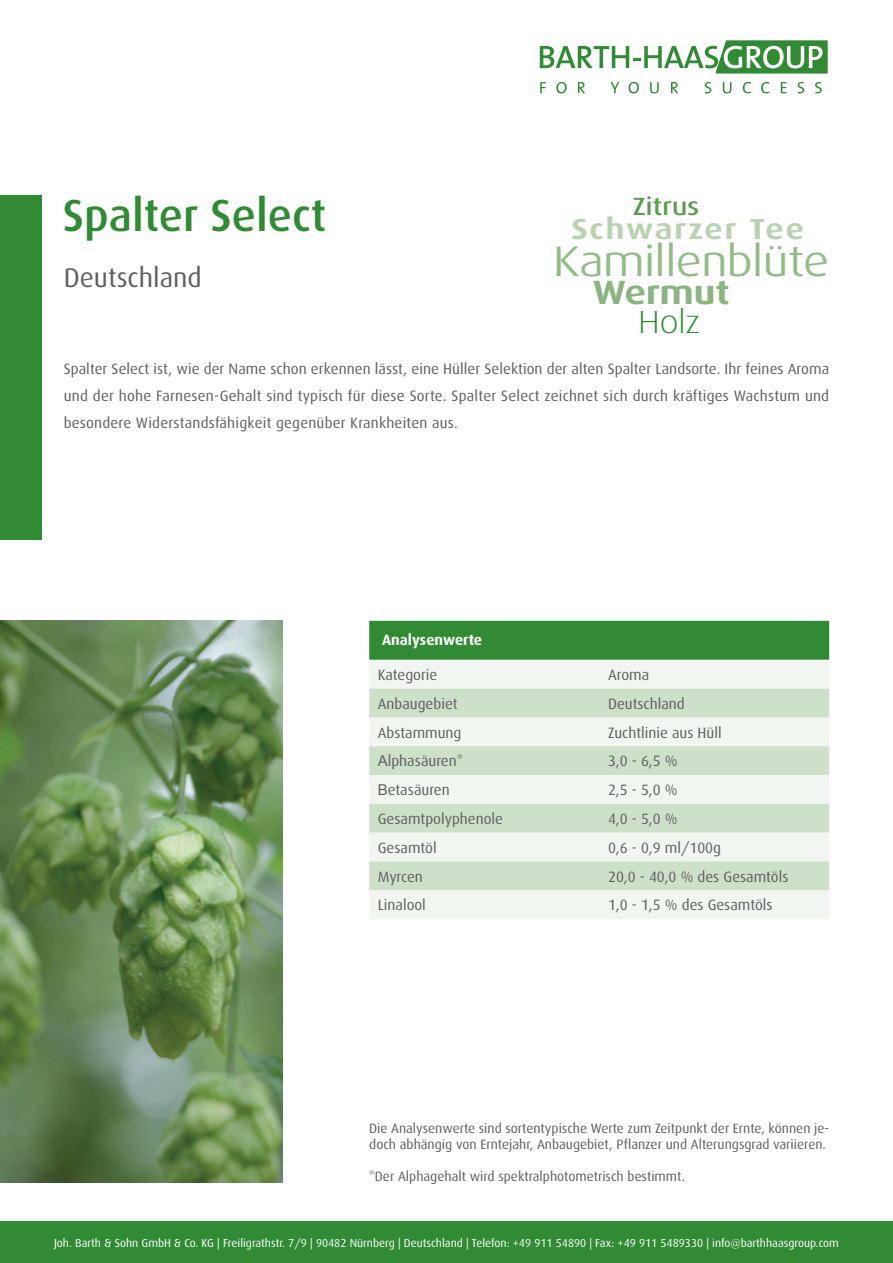
<style>
.page{position:relative;width:893px;height:1263px;background:#fff}
.page>*{position:absolute;margin:0;border:0;box-sizing:border-box;transform-origin:0 0}
.t1{font:500 45px "Dax";color:#318b34}
.t2{font:42.75px "Dax Wide";color:#93bb88}
.t3{font:700 33.75px "Dax Wide";color:#8ab57f}
.t4{font:300 31.95px "Dax Wide";color:#318b34}
.t5{font:700 28.8px "Dax Wide";letter-spacing:.07em;color:#bad2b2}
.t6{font:27px "Dax";color:#5f5f62}
.t7{font:500 24.9px "Dax Wide";color:#5d9d51}
.t8{font:15px/27px "Dax";color:#5f5f62;text-align:justify}
.t9{font:700 15px "Dax";color:#fff}
.t10{font:13.5px/16.2px "Dax";color:#5f5f62}
.t11{font:11.55px "Dax";color:#fff}
.s1{font-family:"Arial"}
</style>
<div class="page">
<div style="left:369px;top:621px;width:460px;height:39px;background:#318b34"></div>
<div style="left:369px;top:660px;width:460px;height:259px;background:#f1f6f0"></div>
<svg style="left:369px;top:689px;width:460px;height:201px;fill:#cfe0ca"></svg>
<img style="left:0;top:621px;width:283px;height:561px">
<div style="left:0;top:195px;width:41px;height:344px;background:#318b34"></div>
<div style="left:0;top:1221px;width:893px;height:42px;background:#318b34"></div>
<svg style="left:540px;top:82px;width:6px;height:11px"></svg>
<svg style="left:556px;top:82px;width:11px;height:11px"></svg>
<svg style="left:578px;top:82px;width:7px;height:11px"></svg>
<svg style="left:611px;top:82px;width:8px;height:11px"></svg>
<svg style="left:628px;top:82px;width:11px;height:11px"></svg>
<svg style="left:650px;top:82px;width:9px;height:11px"></svg>
<svg style="left:671px;top:82px;width:7px;height:11px"></svg>
<svg style="left:705px;top:82px;width:6px;height:11px"></svg>
<svg style="left:723px;top:82px;width:8px;height:11px"></svg>
<svg style="left:743px;top:82px;width:8px;height:11px"></svg>
<svg style="left:761px;top:82px;width:8px;height:11px"></svg>
<svg style="left:781px;top:82px;width:5px;height:11px"></svg>
<svg style="left:798px;top:82px;width:6px;height:11px"></svg>
<svg style="left:815px;top:82px;width:7px;height:11px"></svg>
<svg style="left:540px;top:40px;width:287px;height:33px"></svg>
<h1 class="t1" style="left:63px;top:190px;width:265px">Spalter Select</h1>
<h3 class="t6" style="left:64px;top:263px;width:139px">Deutschland</h3>
<h3 class="t7" style="left:633px;top:192px;width:68px">Zitrus</h3>
<h2 class="t2" style="left:554px;top:237px;width:277px">Kamillenblüte</h2>
<h3 class="t3" style="left:593px;top:273px;width:138px">Wermut</h3>
<h3 class="t4" style="left:639px;top:304px;width:63px">Holz</h3>
<h3 class="t5" style="left:571px;top:213px;width:234px">Schwarzer Tee</h3>
<p class="t8" style="left:64px;top:356px;width:767px">Spalter Select ist, wie der Name schon erkennen lässt, eine Hüller Selektion der alten Spalter Landsorte. Ihr feines Aroma und der hohe Farnesen-Gehalt sind typisch für diese Sorte. Spalter Select zeichnet sich durch kräftiges Wachstum und besondere Widerstandsfähigkeit gegenüber Krankheiten aus.</p>
<p class="t9" style="left:382px;top:632px;width:102px">Analysenwerte</p>
<p class="t8" style="left:378px;top:661px;width:61px">Kategorie</p>
<p class="t8" style="left:608px;top:661px;width:43px">Aroma</p>
<p class="t8" style="left:378px;top:690px;width:81px">Anbaugebiet</p>
<p class="t8" style="left:608px;top:690px;width:78px">Deutschland</p>
<p class="t8" style="left:378px;top:719px;width:85px">Abstammung</p>
<p class="t8" style="left:608px;top:719px;width:115px">Zuchtlinie aus Hüll</p>
<p class="t8" style="left:378px;top:748px;width:87px"><span class="s1">A</span>lphasäuren*</p>
<p class="t8" style="left:608px;top:748px;width:71px">3,0 - 6,5 %</p>
<p class="t8" style="left:378px;top:777px;width:74px"><span class="s1">B</span>etasäuren</p>
<p class="t8" style="left:608px;top:777px;width:71px">2,5 - 5,0 %</p>
<p class="t8" style="left:378px;top:805px;width:127px">Gesamtpolyphenole</p>
<p class="t8" style="left:608px;top:805px;width:71px">4,0 - 5,0 %</p>
<p class="t8" style="left:378px;top:834px;width:60px">Gesamtöl</p>
<p class="t8" style="left:608px;top:834px;width:115px">0,6 - 0,9 ml/100g</p>
<p class="t8" style="left:378px;top:863px;width:47px">Myrcen</p>
<p class="t8" style="left:608px;top:863px;width:182px">20,0 - 40,0 % des Gesamtöls</p>
<p class="t8" style="left:378px;top:892px;width:50px">Linalool</p>
<p class="t8" style="left:608px;top:892px;width:166px">1,0 - 1,5 % des Gesamtöls</p>
<p class="t10" style="left:369px;top:1120px;width:461px">Die Analysenwerte sind sortentypische Werte zum Zeitpunkt der Ernte, können je&shy;doch abhängig von Erntejahr, Anbaugebiet, Pflanzer und Alterungsgrad variieren.</p>
<p class="t10" style="left:369px;top:1169px;width:317px">*Der Alphagehalt wird spektralphotometrisch bestimmt.</p>
<p class="t11" style="left:54px;top:1237px;width:786px">Joh. Barth &amp; Sohn GmbH &amp; Co. KG | Freiligrathstr. 7/9 | 90482 Nürnberg | Deutschland | Telefon: +49 911 54890 | Fax: +49 911 5489330 | info@barthhaasgroup.com</p>
</div>
